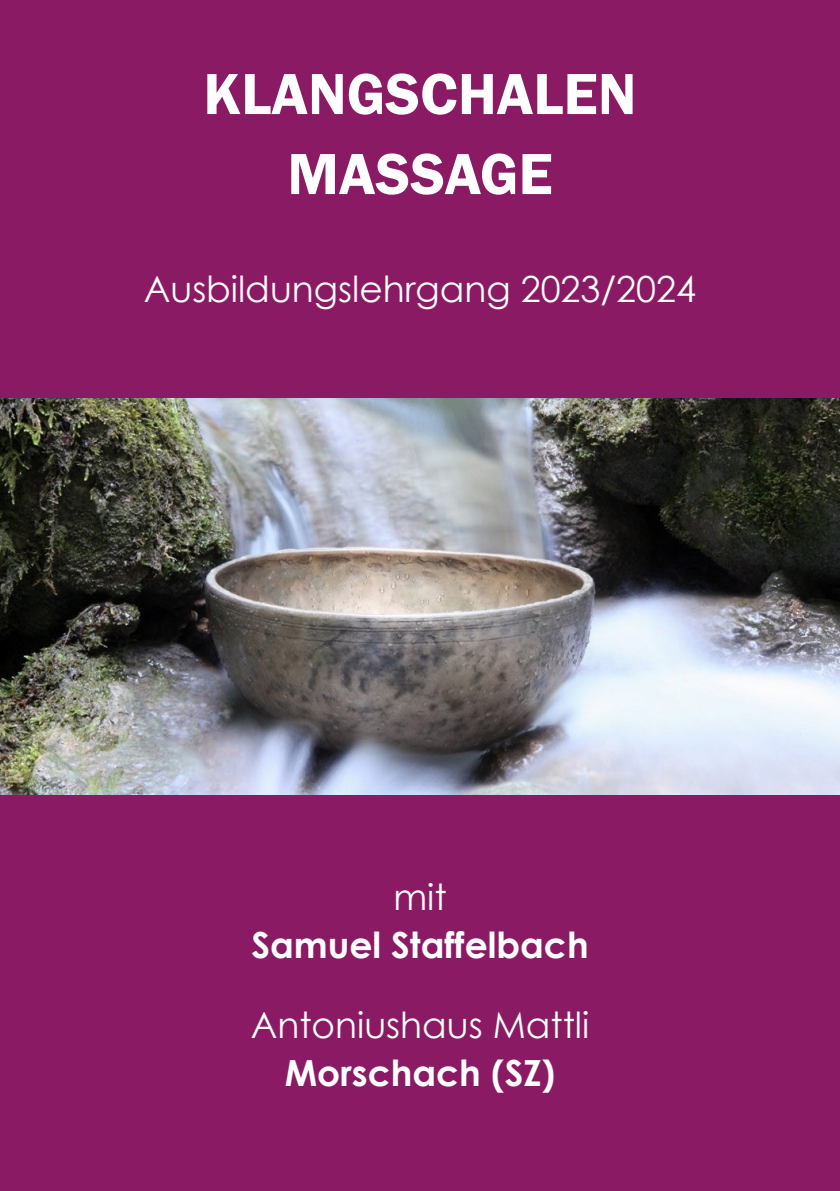
<style>
.page{position:relative;width:840px;height:1191px;background:#fff}
.page>*{position:absolute;margin:0;border:0;box-sizing:border-box;transform-origin:0 0}
.t1{font:600 60px/80px "Franklin Gothic";color:#fff;text-align:center}
.t2{font:36px "Century Gothic";color:#fff}
.t3{font:700 36px "Century Gothic";color:#fff}
</style>
<div class="page">
<div style="left:0;top:0;width:839px;height:1191px;background:#8b1a65"></div>
<img style="left:0;top:399px;width:839px;height:395px">
<h1 class="t1" style="left:203px;top:55px;width:434px">KLANGSCHALEN<br>MASSAGE</h1>
<p class="t2" style="left:144px;top:264px;width:553px">Ausbildungslehrgang 2023/2024</p>
<p class="t2" style="left:393px;top:872px;width:55px">mit</p>
<p class="t3" style="left:251px;top:917px;width:338px">Samuel Staffelbach</p>
<p class="t2" style="left:250px;top:1000px;width:340px">Antoniushaus Mattli</p>
<p class="t3" style="left:285px;top:1045px;width:272px">Morschach (SZ)</p>
</div>
